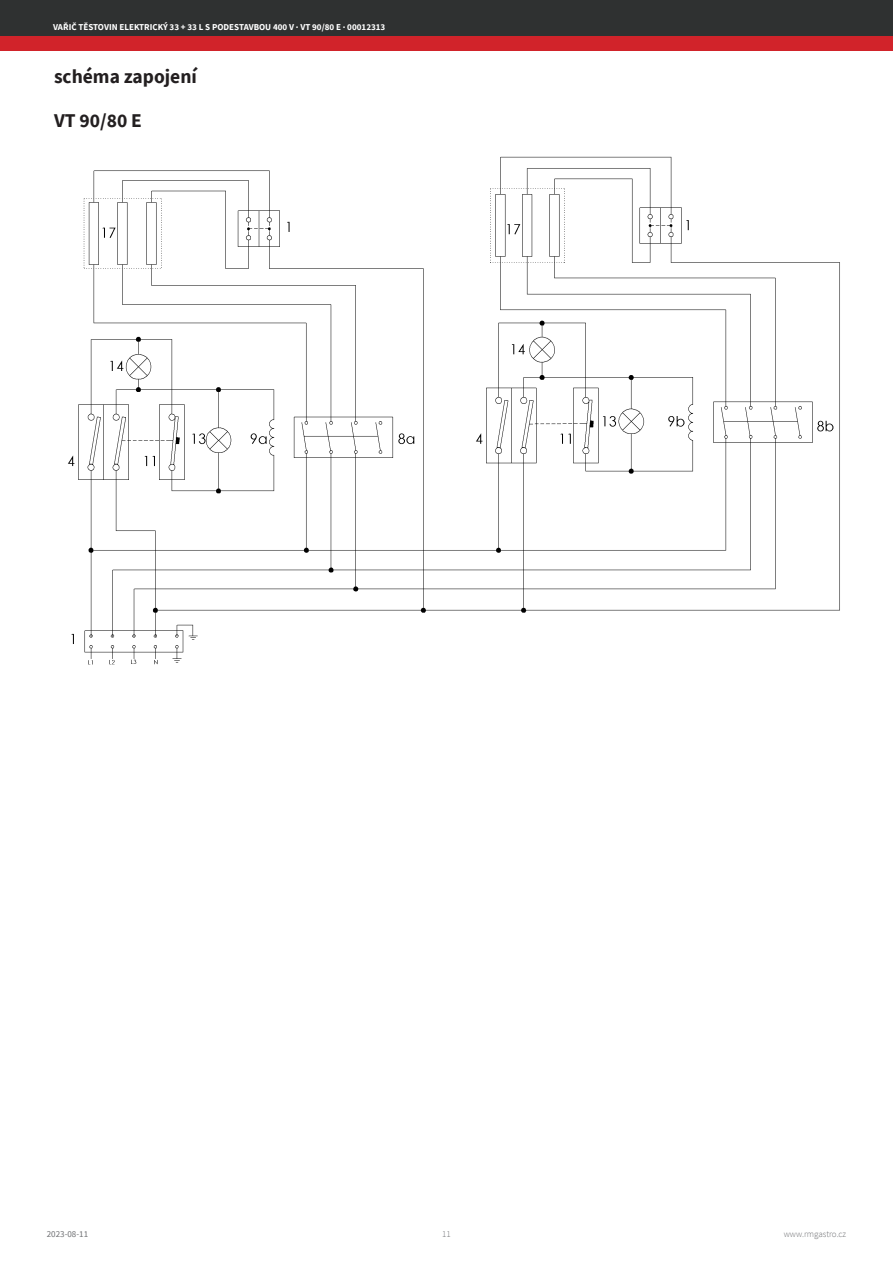
<style>
.page{position:relative;width:893px;height:1263px;background:#fff}
.page>*{position:absolute;margin:0;border:0;box-sizing:border-box;transform-origin:0 0}
.Header2{font:700 19.5px "Source Sans Pro";color:#231f20}
.t1{font:700 9px "Source Sans Pro";color:#fff}
.t2{font:300 9px "Source Sans Pro";color:#6f7073}
.t3{font:9px "Source Sans Pro";color:#6f7073}
</style>
<div class="page">
<div style="left:0;top:0;width:893px;height:51px;background:#d1232a"></div>
<div style="left:0;top:0;width:893px;height:36px;background:#2f3131"></div>
<img style="left:68px;top:156px;width:772px;height:509px">
<p class="t1" style="left:53px;top:21px;width:334px">VAŘIČ TĚSTOVIN ELEKTRICKÝ 33 + 33 L S PODESTAVBOU 400 V · VT 90/80 E · 00012313</p>
<p class="Header2" style="left:54px;top:63px;width:144px">schéma zapojení</p>
<p class="Header2" style="left:54px;top:108px;width:89px">VT 90/80 E</p>
<p class="t3" style="left:47px;top:1229px;width:43px">2023-08-11</p>
<p class="t2" style="left:784px;top:1229px;width:64px">www.rmgastro.cz</p>
<p class="t2" style="left:442px;top:1229px;width:10px">11</p>
</div>
